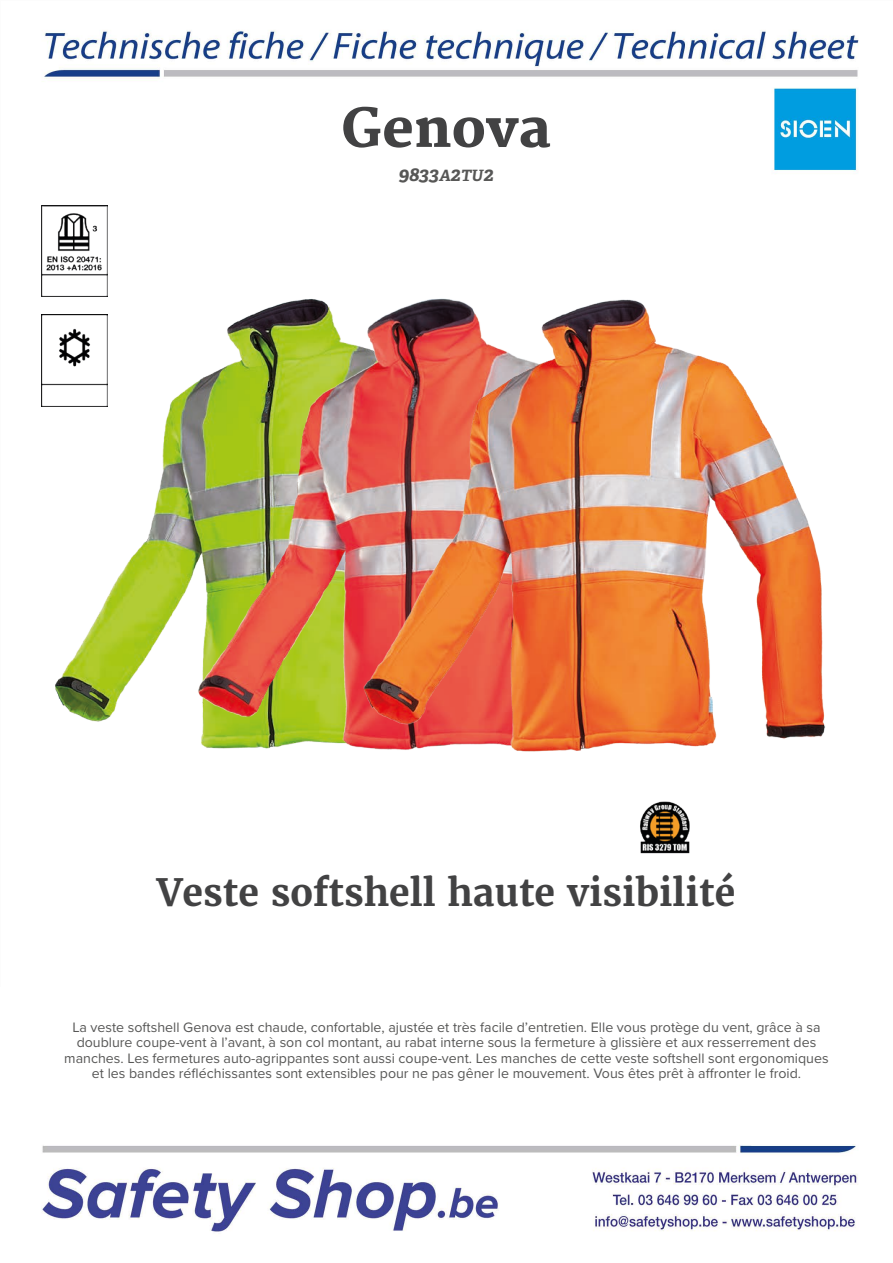
<style>
.page{position:relative;width:893px;height:1263px;background:#fff}
.page>*{position:absolute;margin:0;border:0;box-sizing:border-box;transform-origin:0 0}
.t1{font:800 52.5px "Merriweather";color:#424243}
.t2{font:700 37.5px "Merriweather";color:#424243}
.t3{font:italic 700 19.5px "Adelle PE";color:#575756}
.t4{font:14.25px/15.3px "Proxima Nova";color:#575756;text-align:center}
.s1{font-size:15.6px}
</style>
<div class="page">
<img style="left:41px;top:30px;width:818px;height:1202px">
<img style="left:41px;top:205px;width:2px;height:92px">
<img style="left:43px;top:170px;width:136px;height:727px">
<img style="left:179px;top:170px;width:178px;height:727px">
<img style="left:357px;top:170px;width:485px;height:727px">
<h1 class="t1" style="left:342px;top:98px;width:210px">Genova</h1>
<h3 class="t3" style="left:398px;top:160px;width:97px">9833<span class="s1">A</span>2<span class="s1">TU</span>2</h3>
<h2 class="t2" style="left:157px;top:868px;width:580px">Veste softshell haute visibilité</h2>
<p class="t4" style="left:64px;top:1019px;width:766px">La veste softshell Genova est chaude, confortable, ajustée et très facile d’entretien. Elle vous protège du vent, grâce à sa doublure coupe-vent à l’avant, à son col montant, au rabat interne sous la fermeture à glissière et aux resserrement des manches. Les fermetures auto-agrippantes sont aussi coupe-vent. Les manches de cette veste softshell sont ergonomiques et les bandes réfléchissantes sont extensibles pour ne pas gêner le mouvement. Vous êtes prêt à affronter le froid.</p>
</div>
